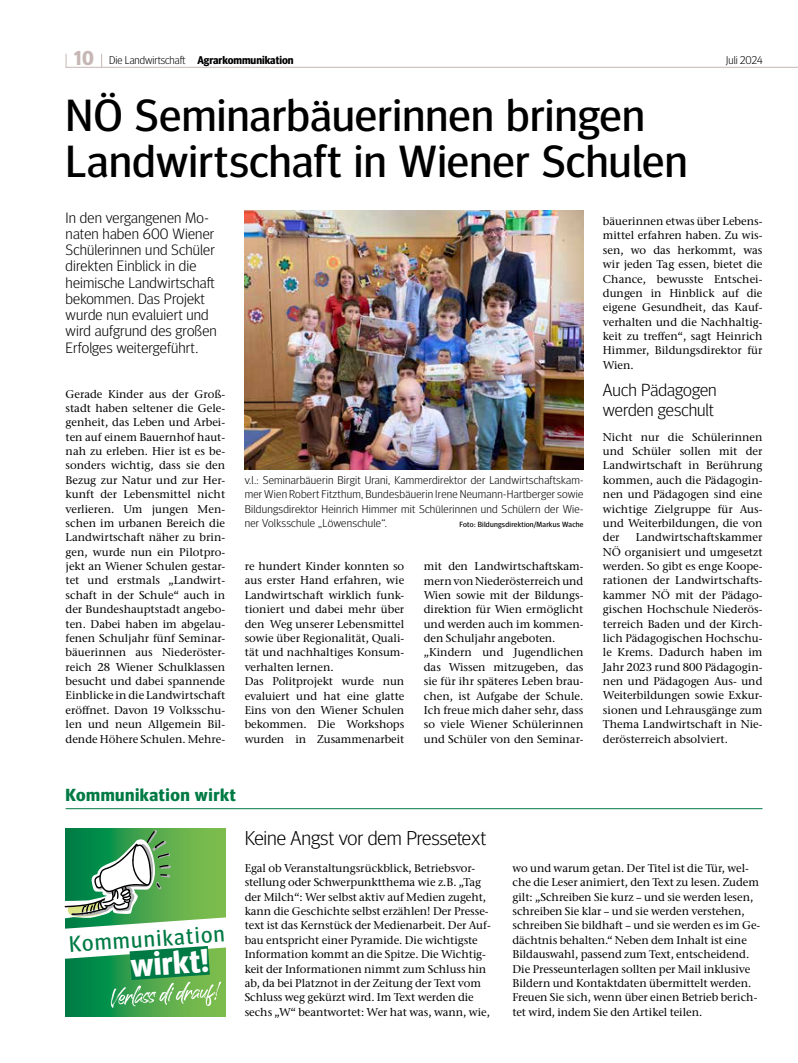
<style>
.page{position:relative;width:798px;height:1063px;background:#fff}
.page>*{position:absolute;margin:0;border:0;box-sizing:border-box;transform-origin:0 0}
.t1{font:45px/46.2px "Meta Head OT";letter-spacing:.01em;color:#000;scale:1.05 1}
.t2{font:700 32.5px "Meta Head OT";color:#fff}
.t3{font:22.5px "Meta Head OT";color:#007a44}
.t4{font:300 20px "Meta Head OT";letter-spacing:-.01em;color:#000;scale:1.05 1}
.t5{font:300 17.5px/20px "Meta Head OT";color:#000;scale:1.05 1}
.t6{font:700 17.5px "Meta Head OT";letter-spacing:.03em;color:#007a44;scale:1.05 1}
.t7{font:300 15px/16.2px "Meta Head OT";letter-spacing:.01em;color:#000;scale:1.05 1}
.t8{font:500 11.25px/14.4px "Stone Serif ITC Pro";letter-spacing:-.005em;color:#000;text-align:justify}
.t9{font:300 11.25px/14.4px "Meta Head OT";letter-spacing:.02em;color:#000;text-align:justify;scale:1.05 1}
.t10{font:700 11.25px "Meta Head OT";color:#000}
.t11{font:300 11.25px "Meta Head OT";color:#000}
.t12{font:7.5px "Meta Head OT";letter-spacing:.03em;color:#000;scale:1.05 1}
.s1{font-size:20px;color:#c6b7b4}
.s2{font-weight:300}
</style>
<div class="page">
<hr style="left:66px;top:67px;width:731px;height:1px;background:#c6b7b4">
<svg style="left:101px;top:54px;width:1px;height:13px"></svg>
<svg style="left:66px;top:54px;width:1px;height:13px"></svg>
<hr style="left:66px;top:808px;width:696px;height:1px;background:#007a44">
<svg style="left:66px;top:1008px;width:159px;height:9px"></svg>
<svg style="left:64px;top:829px;width:162px;height:179px"></svg>
<img style="left:244px;top:211px;width:339px;height:258px">
<p class="t10" style="left:74px;top:54px;width:221px"><span class="s1">10</span> <span class="s2">Die Landwirtschaft</span> Agrarkommunikation</p>
<p class="t11" style="left:725px;top:53px;width:38px">Juli 2024</p>
<h1 class="t1" style="left:66px;top:93px;width:593px">NÖ Seminarbäuerinnen bringen<br>Landwirtschaft in Wiener Schulen</h1>
<p class="t8" style="left:602px;top:214px;width:161px">bäuerinnen etwas über Lebens&shy;mittel erfahren haben. Zu wis&shy;sen, wo das herkommt, was wir jeden Tag essen, bietet die Chance, bewusste Entschei&shy;dungen in Hinblick auf die eigene Gesundheit, das Kauf&shy;verhalten und die Nachhaltig&shy;keit zu treffen“, sagt Heinrich Himmer, Bildungsdirektor für Wien.</p>
<h3 class="t5" style="left:602px;top:379px;width:110px">Auch Pädagogen werden geschult</h3>
<p class="t8" style="left:602px;top:430px;width:161px">Nicht nur die Schülerinnen und Schüler sollen mit der Landwirtschaft in Berührung kommen, auch die Pädagogin&shy;nen und Pädagogen sind eine wichtige Zielgruppe für Aus&shy;und Weiterbildungen, die von der</p>
<h3 class="t7" style="left:66px;top:209px;width:145px">In den vergangenen Mo&shy;naten haben 600 Wiener<br>Schülerinnen und Schüler direkten Einblick in die heimische Landwirtschaft bekommen. Das Projekt wurde nun evaluiert und wird aufgrund des großen<br>Erfolges weitergeführt.</h3>
<p class="t8" style="left:66px;top:387px;width:161px">Gerade Kinder aus der Groß&shy;stadt haben seltener die Gele&shy;genheit, das Leben und Arbei&shy;ten auf einem Bauernhof haut&shy;nah zu erleben. Hier ist es be&shy;sonders wichtig, dass sie den Bezug zur Natur und zur Her&shy;kunft der Lebensmittel nicht verlieren. Um jungen Men&shy;schen im urbanen Bereich die Landwirtschaft näher zu brin&shy;gen, wurde nun ein Pilotpro&shy;jekt an Wiener Schulen gestar&shy;tet und erstmals „Landwirt&shy;schaft in der Schule“ auch in der Bundeshauptstadt angebo&shy;ten. Dabei haben im abgelau&shy;fenen Schuljahr fünf Seminar&shy;bäuerinnen aus Niederöster&shy;reich 28 Wiener Schulklassen besucht und dabei spannende Einblicke in die Landwirtschaft eröffnet. Davon 19 Volksschu&shy;len und neun Allgemein Bil&shy;dende Höhere Schulen. Mehre-</p>
<p class="t9" style="left:244px;top:472px;width:324px">v.l.: Seminarbäuerin Birgit Urani, Kammerdirektor der Landwirtschaftskam&shy;mer Wien Robert Fitzthum, Bundesbäuerin Irene Neumann-Hartberger sowie Bildungsdirektor Heinrich Himmer mit Schülerinnen und Schülern der Wie&shy;ner Volksschule „Löwenschule“.</p>
<p class="t12" style="left:459px;top:520px;width:119px">Foto: Bildungsdirektion/Markus Wache</p>
<p class="t8" style="left:602px;top:530px;width:161px;text-indent:33px">Landwirtschaftskammer NÖ organisiert und umgesetzt werden. So gibt es enge Koope&shy;rationen der Landwirtschafts&shy;kammer NÖ mit der Pädago&shy;gischen Hochschule Niederös&shy;terreich Baden und der Kirch&shy;lich Pädagogischen Hochschu&shy;le Krems. Dadurch haben im Jahr 2023 rund 800 Pädagogin&shy;nen und Pädagogen Aus- und Weiterbildungen sowie Exkur&shy;sionen und Lehrausgänge zum Thema Landwirtschaft in Nie&shy;derösterreich absolviert.</p>
<p class="t8" style="left:244px;top:559px;width:161px;text-align:left">re hundert Kinder konnten so aus erster Hand erfahren, wie<br>Landwirtschaft wirklich funk&shy;tioniert und dabei mehr über den Weg unserer Lebensmittel sowie über Regionalität, Quali&shy;tät und nachhaltiges Konsum&shy;verhalten lernen.<br>Das Politprojekt wurde nun evaluiert und hat eine glatte<br>Eins von den Wiener Schulen bekommen. Die Workshops wurden in Zusammenarbeit</p>
<p class="t8" style="left:423px;top:559px;width:161px;text-align:left">mit den Landwirtschaftskam&shy;mern von Niederösterreich und<br>Wien sowie mit der Bildungs&shy;direktion für Wien ermöglicht und werden auch im kommen&shy;den Schuljahr angeboten. „Kindern und Jugendlichen das Wissen mitzugeben, das sie für ihr späteres Leben brau&shy;chen, ist Aufgabe der Schule.<br>Ich freue mich daher sehr, dass so viele Wiener Schülerinnen und Schüler von den Seminar-</p>
<h3 class="t6" style="left:66px;top:785px;width:164px">Kommunikation wirkt</h3>
<h3 class="t3" style="left:68px;top:931px;width:157px;rotate:-4deg">Kommunikation</h3>
<h2 class="t2" style="left:129px;top:946px;width:80px;rotate:-4deg">wirkt!</h2>
<h3 class="t4" style="left:244px;top:825px;width:231px">Keine Angst vor dem Pressetext</h3>
<p class="t8" style="left:244px;top:861px;width:247px;text-align:left">Egal ob Veranstaltungsrückblick, Betriebsvor&shy;stellung oder Schwerpunktthema wie z.B. „Tag der Milch“: Wer selbst aktiv auf Medien zugeht, kann die Geschichte selbst erzählen! Der Presse&shy;text ist das Kernstück der Medienarbeit. Der Auf&shy;bau entspricht einer Pyramide. Die wichtigste Information kommt an die Spitze. Die Wichtig&shy;keit der Informationen nimmt zum Schluss hin ab, da bei Platznot in der Zeitung der Text vom Schluss weg gekürzt wird. Im Text werden die sechs „W“ beantwortet: Wer hat was, wann, wie,</p>
<p class="t8" style="left:512px;top:861px;width:249px;text-align:left">wo und warum getan. Der Titel ist die Tür, wel&shy;che die Leser animiert, den Text zu lesen. Zudem gilt: „Schreiben Sie kurz – und sie werden lesen, schreiben Sie klar – und sie werden verstehen, schreiben Sie bildhaft – und sie werden es im Ge&shy;dächtnis behalten.“ Neben dem Inhalt ist eine Bildauswahl, passend zum Text, entscheidend.<br>Die Presseunterlagen sollten per Mail inklusive Bildern und Kontaktdaten übermittelt werden.<br>Freuen Sie sich, wenn über einen Betrieb berich&shy;tet wird, indem Sie den Artikel teilen.</p>
</div>
